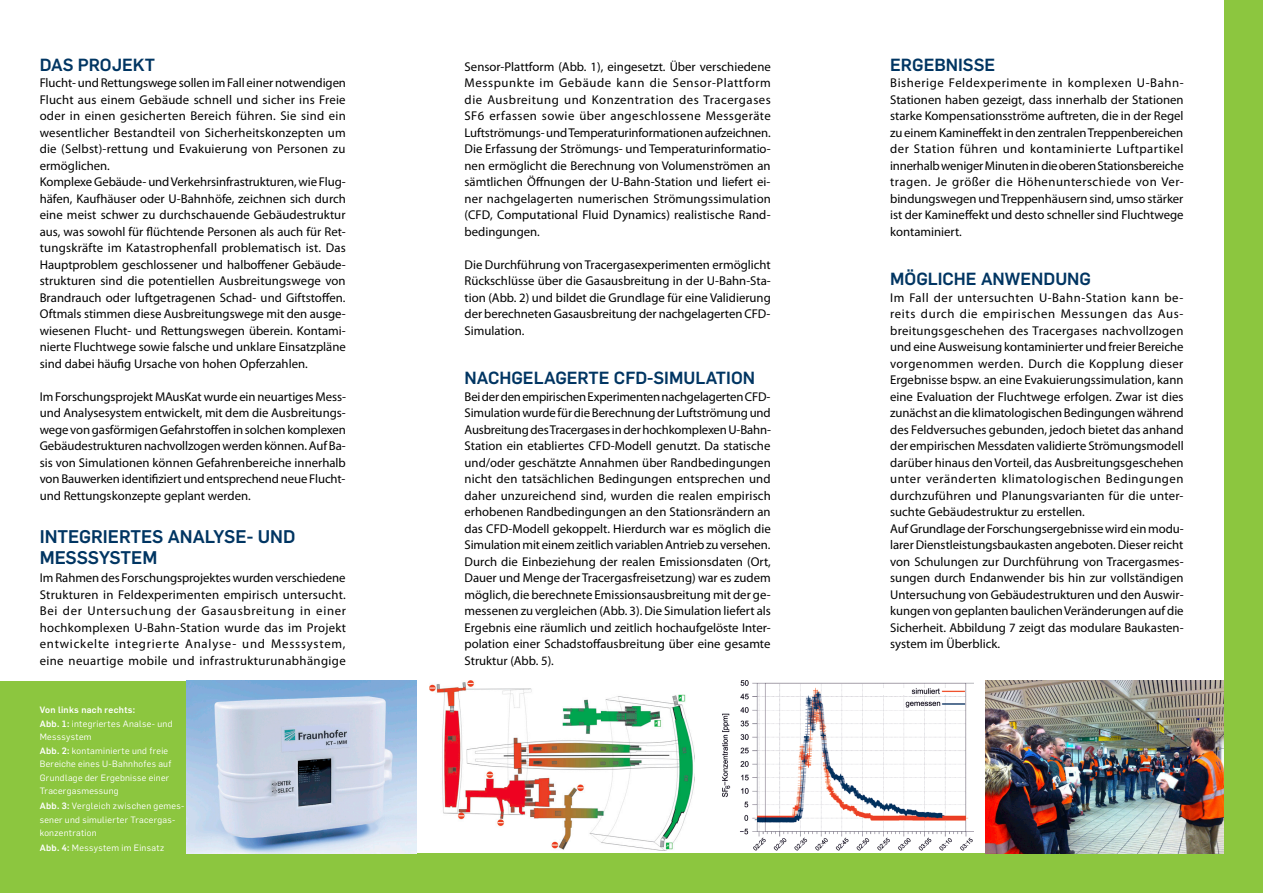
<style>
.page{position:relative;width:1263px;height:893px;background:#8cc63f}
.page>*{position:absolute;margin:0;border:0;box-sizing:border-box;transform-origin:0 0}
.t1{font:700 18px/21.6px "Rub Flama";color:#003562}
.t2{font:700 17.25px "Rub Flama";color:#003562}
.t3{font:12.75px/16.5px "Myriad Pro";color:#000;text-align:justify}
.t4{font:9px/13.5px "Rub Flama";letter-spacing:.035em;color:#fff}
.s1{font-weight:700}
</style>
<div class="page">
<div style="left:0;top:0;width:1223px;height:680px;background:#fff"></div>
<div style="left:187px;top:680px;width:1036px;height:173px;background:#fff"></div>
<img style="left:722px;top:680px;width:251px;height:171px">
<img style="left:429px;top:680px;width:265px;height:170px">
<img style="left:186px;top:680px;width:231px;height:173px">
<img style="left:986px;top:680px;width:237px;height:173px">
<h2 class="t2" style="left:40px;top:52px;width:117px">DAS PROJEKT</h2>
<p class="t3" style="left:40px;top:74px;width:308px;text-align:left">Flucht- und Rettungswege sollen im Fall einer notwendigen Flucht aus einem Gebäude schnell und sicher ins Freie oder in einen gesicherten Bereich führen. Sie sind ein wesentlicher Bestandteil von Sicherheitskonzepten um die (Selbst)-rettung und Evakuierung von Personen zu ermöglichen.<br>Komplexe Gebäude- und Verkehrsinfrastrukturen, wie Flug&shy;häfen, Kaufhäuser oder U-Bahnhöfe, zeichnen sich durch eine meist schwer zu durchschauende Gebäudestruktur aus, was sowohl für flüchtende Personen als auch für Ret&shy;tungskräfte im Katastrophenfall problematisch ist. Das Hauptproblem geschlossener und halboffener Gebäude&shy;strukturen sind die potentiellen Ausbreitungswege von Brandrauch oder luftgetragenen Schad- und Giftstoffen.<br>Oftmals stimmen diese Ausbreitungswege mit den ausge&shy;wiesenen Flucht- und Rettungswegen überein. Kontami&shy;nierte Fluchtwege sowie falsche und unklare Einsatzpläne sind dabei häufig Ursache von hohen Opferzahlen.</p>
<p class="t3" style="left:40px;top:388px;width:308px">Im Forschungsprojekt MAusKat wurde ein neuartiges Mess&shy;und Analysesystem entwickelt, mit dem die Ausbreitungs&shy;wege von gasförmigen Gefahrstoffen in solchen komplexen Gebäudestrukturen nachvollzogen werden können. Auf Ba&shy;sis von Simulationen können Gefahrenbereiche innerhalb von Bauwerken identifiziert und entsprechend neue Flucht&shy;und Rettungskonzepte geplant werden.</p>
<h1 class="t1" style="left:40px;top:524px;width:255px">INTEGRIERTES ANALYSE- UND<br>MESSSYSTEM</h1>
<p class="t3" style="left:40px;top:569px;width:308px">Im Rahmen des Forschungsprojektes wurden verschiedene Strukturen in Feldexperimenten empirisch untersucht.<br>Bei der Untersuchung der Gasausbreitung in einer hochkomplexen U-Bahn-Station wurde das im Projekt entwickelte integrierte Analyse- und Messsystem, eine neuartige mobile und infrastrukturunabhängige</p>
<p class="t4" style="left:40px;top:703px;width:134px"><span class="s1">VON LINKS NACH RECHTS:<br>ABB. 1:</span> integriertes Analse- und<br>Messsystem<br><span class="s1">ABB. 2:</span> kontaminierte und freie<br>Bereiche eines U-Bahnhofes auf<br>Grundlage der Ergebnisse einer<br>Tracergasmessung</p>
<p class="t4" style="left:40px;top:799px;width:146px"><span class="s1">ABB. 3:</span> Vergleich zwischen gemes&shy;sener und simulierter Tracergas&shy;konzentration</p>
<p class="t4" style="left:40px;top:841px;width:126px"><span class="s1">ABB. 4:</span> Messystem im Einsatz</p>
<p class="t3" style="left:465px;top:58px;width:308px">Sensor-Plattform (Abb. 1), eingesetzt. Über verschiedene Messpunkte im Gebäude kann die Sensor-Plattform die Ausbreitung und Konzentration des Tracergases SF6 erfassen sowie über angeschlossene Messgeräte Luftströmungs- und Temperaturinformationen aufzeichnen.<br>Die Erfassung der Strömungs- und Temperaturinformatio&shy;nen ermöglicht die Berechnung von Volumenströmen an sämtlichen Öffnungen der U-Bahn-Station und liefert ei&shy;ner nachgelagerten numerischen Strömungssimulation (CFD, Computational Fluid Dynamics) realistische Rand&shy;bedingungen.</p>
<p class="t3" style="left:465px;top:256px;width:308px">Die Durchführung von Tracergasexperimenten ermöglicht Rückschlüsse über die Gasausbreitung in der U-Bahn-Sta&shy;tion (Abb. 2) und bildet die Grundlage für eine Validierung der berechneten Gasausbreitung der nachgelagerten CFD-Simulation.</p>
<h2 class="t2" style="left:465px;top:365px;width:292px">NACHGELAGERTE CFD-SIM ULATION</h2>
<p class="t3" style="left:465px;top:388px;width:308px">Bei der den empirischen Experimenten nachgelagerten CFD-Simulation wurde für die Berechnung der Luftströmung und Ausbreitung des Tracergases in der hochkomplexen U-Bahn-Station ein etabliertes CFD-Modell genutzt. Da statische und/oder geschätzte Annahmen über Randbedingungen nicht den tatsächlichen Bedingungen entsprechen und daher unzureichend sind, wurden die realen empirisch erhobenen Randbedingungen an den Stationsrändern an das CFD-Modell gekoppelt. Hierdurch war es möglich die Simulation mit einem zeitlich variablen Antrieb zu versehen.<br>Durch die Einbeziehung der realen Emissionsdaten (Ort, Dauer und Menge der Tracergasfreisetzung) war es zudem möglich, die berechnete Emissionsausbreitung mit der ge&shy;messenen zu vergleichen (Abb. 3). Die Simulation liefert als Ergebnis eine räumlich und zeitlich hochaufgelöste Inter&shy;polation einer Schadstoffausbreitung über eine gesamte Struktur (Abb. 5).</p>
<h2 class="t2" style="left:890px;top:52px;width:107px">ERGEBNISSE</h2>
<p class="t3" style="left:890px;top:74px;width:295px">Bisherige Feldexperimente in komplexen U-Bahn-Stationen haben gezeigt, dass innerhalb der Stationen starke Kompensationsströme auftreten, die in der Regel zu einem Kamineffekt in den zentralen Treppenbereichen der Station führen und kontaminierte Luftpartikel innerhalb weniger Minuten in die oberen Stationsbereiche tragen. Je größer die Höhenunterschiede von Ver&shy;bindungswegen und Treppenhäusern sind, umso stärker ist der Kamineffekt und desto schneller sind Fluchtwege kontaminiert.</p>
<h2 class="t2" style="left:890px;top:266px;width:202px">MÖGLICHE ANWENDUNG</h2>
<p class="t3" style="left:890px;top:289px;width:295px;text-align:left">Im Fall der untersuchten U-Bahn-Station kann be&shy;reits durch die empirischen Messungen das Aus&shy;breitungsgeschehen des Tracergases nachvollzogen und eine Ausweisung kontaminierter und freier Bereiche vorgenommen werden. Durch die Kopplung dieser Ergebnisse bspw. an eine Evakuierungssimulation, kann eine Evaluation der Fluchtwege erfolgen. Zwar ist dies zunächst an die klimatologischen Bedingungen während des Feldversuches gebunden, jedoch bietet das anhand der empirischen Messdaten validierte Strömungsmodell darüber hinaus den Vorteil, das Ausbreitungsgeschehen unter veränderten klimatologischen Bedingungen durchzuführen und Planungsvarianten für die unter&shy;suchte Gebäudestruktur zu erstellen.<br>Auf Grundlage der Forschungsergebnisse wird ein modu&shy;larer Dienstleistungsbaukasten angeboten. Dieser reicht von Schulungen zur Durchführung von Tracergasmes&shy;sungen durch Endanwender bis hin zur vollständigen Untersuchung von Gebäudestrukturen und den Auswir&shy;kungen von geplanten baulichen Veränderungen auf die Sicherheit. Abbildung 7 zeigt das modulare Baukasten&shy;system im Überblick.</p>
</div>
